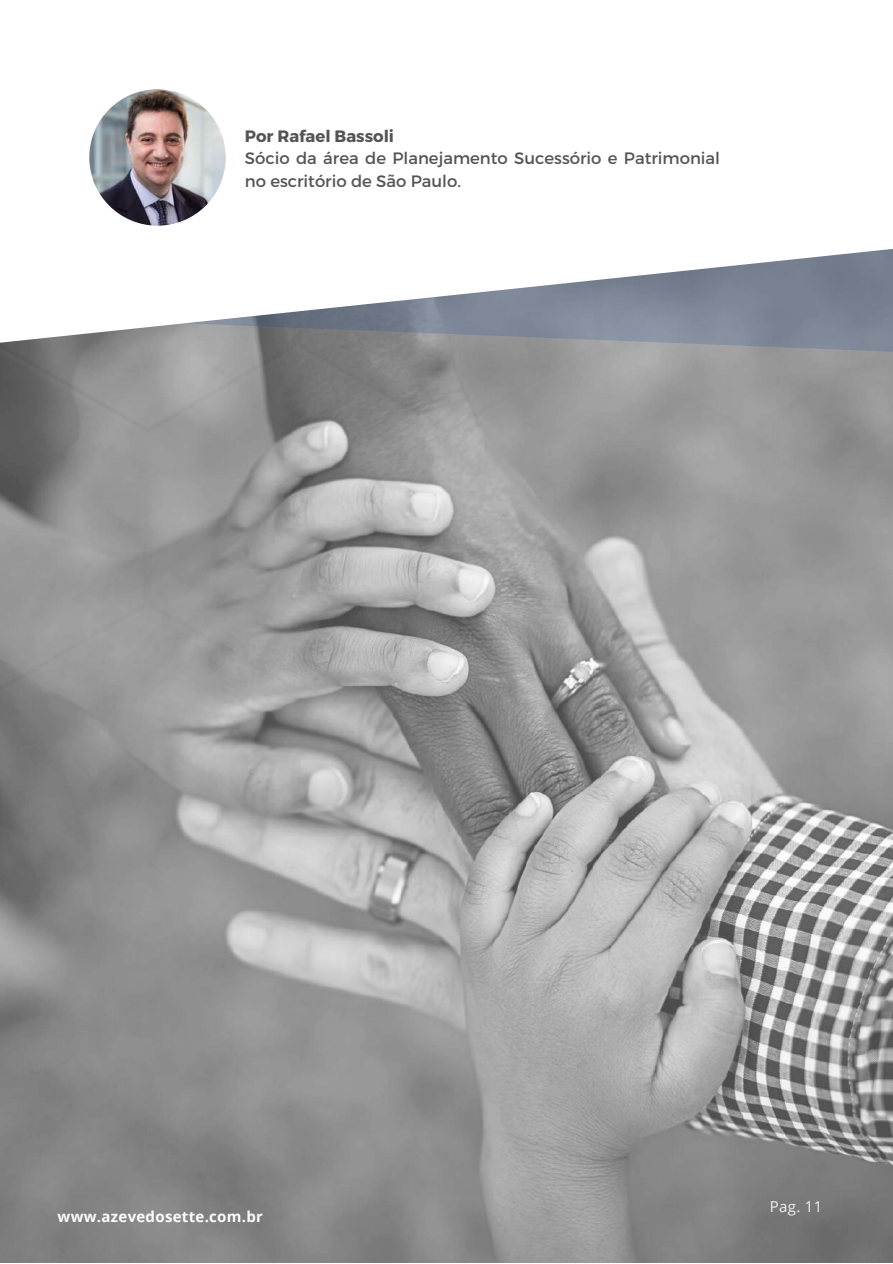
<style>
.page{position:relative;width:893px;height:1264px;background:#fff}
.page>*{position:absolute;margin:0;border:0;box-sizing:border-box;transform-origin:0 0}
.t1{font:16.5px/22.5px "Montserrat";color:#545454}
.t2{font:700 16.5px "Montserrat";color:#545454}
.t3{font:700 15px "Open Sans";letter-spacing:.02em;color:#fdfcff}
.t4{font:15px "Open Sans";color:#f0f0f0}
</style>
<div class="page">
<img style="left:0;top:357px;width:892px;height:905px">
<svg style="left:0;top:89px;width:892px;height:268px"></svg>
<img style="left:89px;top:89px;width:137px;height:137px;border-radius:50%">
<p class="t2" style="left:245px;top:125px;width:151px">Por Rafael Bassoli</p>
<p class="t1" style="left:245px;top:146px;width:476px">Sócio da área de Planejamento Sucessório e Patrimonial no escritório de São Paulo.</p>
<p class="t3" style="left:58px;top:1206px;width:207px">www.azevedosette.com.br</p>
<p class="t4" style="left:769px;top:1195px;width:54px">Pag. 11</p>
</div>
